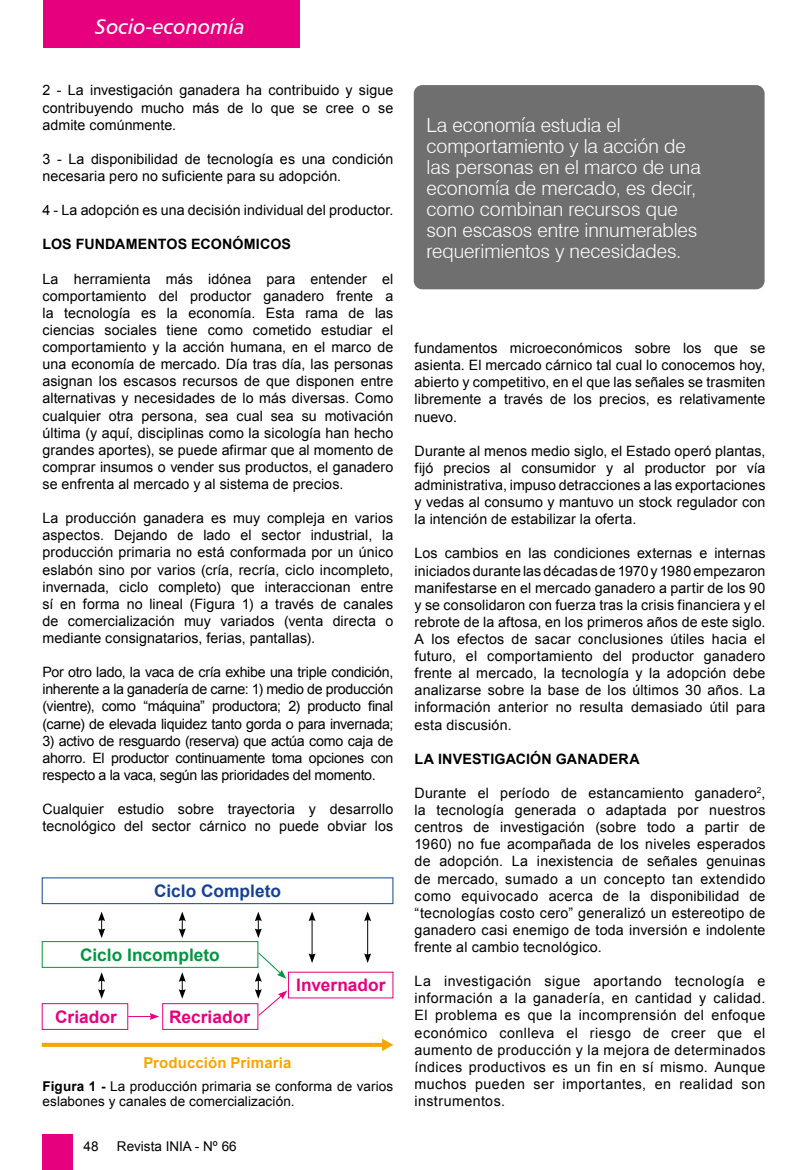
<style>
.page{position:relative;width:808px;height:1170px;background:#fff}
.page>*{position:absolute;margin:0;border:0;box-sizing:border-box;transform-origin:0 0}
.t1{font:21px "Humanist 777 BT Italic B";color:#fff}
.t2{font:300 19.5px/21px "Swiss 721 BT";letter-spacing:-.005em;color:#fff}
.t3{font:700 17.25px "Arial";letter-spacing:.005em;color:#e6007d}
.t4{font:700 17.25px "Arial";color:#009641}
.t5{font:700 17.25px "Arial";color:#164194}
.t6{font:700 15px "Arial";letter-spacing:.01em;color:#f7a600}
.t7{font:14.25px/17.1px "Arial";letter-spacing:.005em;color:#000;text-align:justify}
.t8{font:700 14.25px "Arial";letter-spacing:.01em;color:#000}
.t9{font:13.5px/15px "Arial";letter-spacing:.005em;color:#000}
.s1{font-weight:700}
</style>
<div class="page">
<div style="left:43px;top:0;width:257px;height:47px;background:#e6007d"></div>
<div style="left:43px;top:1134px;width:30px;height:35px;background:#e6007d"></div>
<div style="left:414px;top:85px;width:351px;height:204px;background:#706f6f;border-radius:9px"></div>
<div style="left:42px;top:877px;width:351px;height:27px;border:1px solid #164194"></div>
<div style="left:42px;top:941px;width:216px;height:26px;border:1px solid #009641"></div>
<div style="left:42px;top:1003px;width:86px;height:26px;border:1px solid #e6007d"></div>
<div style="left:162px;top:1003px;width:96px;height:26px;border:1px solid #e6007d"></div>
<svg style="left:98px;top:911px;width:7px;height:27px"></svg>
<svg style="left:98px;top:972px;width:7px;height:26px"></svg>
<svg style="left:179px;top:911px;width:7px;height:27px"></svg>
<svg style="left:179px;top:972px;width:7px;height:26px"></svg>
<svg style="left:255px;top:911px;width:7px;height:27px"></svg>
<hr style="left:312px;top:918px;width:1px;height:37px;background:#000">
<svg style="left:309px;top:911px;width:7px;height:10px"></svg>
<svg style="left:309px;top:953px;width:7px;height:9px"></svg>
<hr style="left:367px;top:918px;width:1px;height:37px;background:#000">
<svg style="left:364px;top:911px;width:7px;height:10px"></svg>
<svg style="left:364px;top:953px;width:7px;height:9px"></svg>
<svg style="left:128px;top:1012px;width:31px;height:7px"></svg>
<svg style="left:255px;top:951px;width:32px;height:65px"></svg>
<svg style="left:42px;top:1038px;width:351px;height:12px"></svg>
<h1 class="t1" style="left:95px;top:13px;width:151px">Socio-economía</h1>
<p class="t7" style="left:43px;top:82px;width:352px">2 - La investigación ganadera ha contribuido y sigue contribuyendo mucho más de lo que se cree o se admite comúnmente.</p>
<p class="t7" style="left:43px;top:150px;width:352px">3 - La disponibilidad de tecnología es una condición necesaria pero no suficiente para su adopción.</p>
<p class="t7" style="left:43px;top:202px;width:352px">4 - La adopción es una decisión individual del productor.</p>
<p class="t8" style="left:43px;top:235px;width:250px">LOS FUNDAMENTOS ECONÓMICOS</p>
<p class="t7" style="left:43px;top:270px;width:352px">La herramienta más idónea para entender el comportamiento del productor ganadero frente a la tecnología es la economía. Esta rama de las ciencias sociales tiene como cometido estudiar el comportamiento y la acción humana, en el marco de una economía de mercado. Día tras día, las personas asignan los escasos recursos de que disponen entre alternativas y necesidades de lo más diversas. Como cualquier otra persona, sea cual sea su motivación última (y aquí, disciplinas como la sicología han hecho grandes aportes), se puede afirmar que al momento de comprar insumos o vender sus productos, el ganadero se enfrenta al mercado y al sistema de precios.</p>
<p class="t7" style="left:43px;top:510px;width:352px">La producción ganadera es muy compleja en varios aspectos. Dejando de lado el sector industrial, la producción primaria no está conformada por un único eslabón sino por varios (cría, recría, ciclo incompleto, invernada, ciclo completo) que interaccionan entre sí en forma no lineal (Figura 1) a través de canales de comercialización muy variados (venta directa o mediante consignatarios, ferias, pantallas).</p>
<p class="t7" style="left:43px;top:663px;width:352px">Por otro lado, la vaca de cría exhibe una triple condición, inherente a la ganadería de carne: 1) medio de producción (vientre), como “máquina” productora; 2) producto final (carne) de elevada liquidez tanto gorda o para invernada;</p>
<p class="t7" style="left:43px;top:732px;width:352px">3) activo de resguardo (reserva) que actúa como caja de ahorro. El productor continuamente toma opciones con respecto a la vaca, según las prioridades del momento.</p>
<p class="t7" style="left:43px;top:800px;width:352px">Cualquier estudio sobre trayectoria y desarrollo tecnológico del sector cárnico no puede obviar los</p>
<p class="t5" style="left:154px;top:879px;width:128px">Ciclo Completo</p>
<p class="t4" style="left:80px;top:943px;width:141px">Ciclo Incompleto</p>
<p class="t3" style="left:55px;top:1005px;width:63px">Criador</p>
<p class="t3" style="left:169px;top:1005px;width:83px">Recriador</p>
<p class="t3" style="left:296px;top:973px;width:91px">Invernador</p>
<p class="t6" style="left:143px;top:1052px;width:150px">Producción Primaria</p>
<p class="t9" style="left:43px;top:1078px;width:352px"><span class="s1">Figura 1 -</span> La producción primaria se conforma de varios eslabones y canales de comercialización.</p>
<p class="t9" style="left:84px;top:1139px;width:17px">48</p>
<p class="t9" style="left:117px;top:1139px;width:121px">Revista INIA - Nº 66</p>
<h2 class="t2" style="left:426px;top:114px;width:276px">La economía estudia el comportamiento y la acción de las personas en el marco de una economía de mercado, es decir, como combinan recursos que son escasos entre innumerables requerimientos y necesidades.</h2>
<p class="t7" style="left:415px;top:340px;width:352px">fundamentos microeconómicos sobre los que se asienta. El mercado cárnico tal cual lo conocemos hoy, abierto y competitivo, en el que las señales se trasmiten libremente a través de los precios, es relativamente nuevo.</p>
<p class="t7" style="left:415px;top:442px;width:352px">Durante al menos medio siglo, el Estado operó plantas, fijó precios al consumidor y al productor por vía administrativa, impuso detracciones a las exportaciones y vedas al consumo y mantuvo un stock regulador con la intención de estabilizar la oferta.</p>
<p class="t7" style="left:415px;top:545px;width:352px">Los cambios en las condiciones externas e internas iniciados durante las décadas de 1970 y 1980 empezaron manifestarse en el mercado ganadero a partir de los 90 y se consolidaron con fuerza tras la crisis financiera y el rebrote de la aftosa, en los primeros años de este siglo.<br>A los efectos de sacar conclusiones útiles hacia el futuro, el comportamiento del productor ganadero frente al mercado, la tecnología y la adopción debe analizarse sobre la base de los últimos 30 años. La información anterior no resulta demasiado útil para esta discusión.</p>
<p class="t8" style="left:415px;top:749px;width:227px">LA INVESTIGACIÓN GANADERA</p>
<p class="t7" style="left:415px;top:784px;width:352px">Durante el período de estancamiento ganadero<sup>2</sup>, la tecnología generada o adaptada por nuestros centros de investigación (sobre todo a partir de 1960) no fue acompañada de los niveles esperados de adopción. La inexistencia de señales genuinas de mercado, sumado a un concepto tan extendido como equivocado acerca de la disponibilidad de “tecnologías costo cero” generalizó un estereotipo de ganadero casi enemigo de toda inversión e indolente frente al cambio tecnológico.</p>
<p class="t7" style="left:415px;top:972px;width:352px">La investigación sigue aportando tecnología e información a la ganadería, en cantidad y calidad.<br>El problema es que la incomprensión del enfoque económico conlleva el riesgo de creer que el aumento de producción y la mejora de determinados índices productivos es un fin en sí mismo. Aunque muchos pueden ser importantes, en realidad son instrumentos.</p>
</div>
